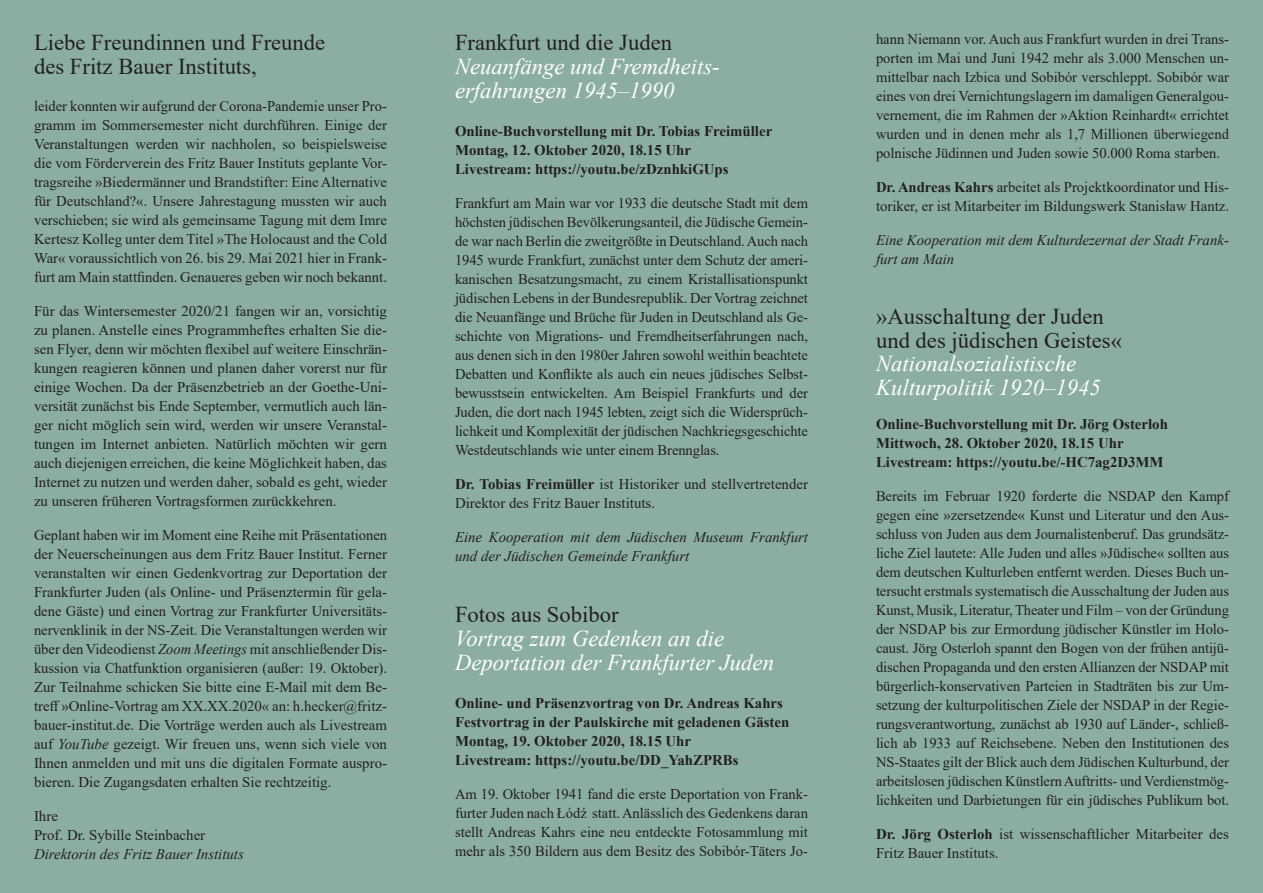
<style>
.page{position:relative;width:1263px;height:893px;background:#8baea1}
.page>*{position:absolute;margin:0;border:0;box-sizing:border-box;transform-origin:0 0}
.Headline_2{font:italic 22.65px/23.7px "Times New Roman";color:#fff}
.Headline_2-2{font:22.65px "Times New Roman";color:#231f20}
.t1{font:14.85px/19px "Times New Roman";color:#231f20;text-align:justify}
.t2{font:700 14.85px "Times New Roman";color:#231f20}
.t3{font:italic 14.85px/19px "Times New Roman";color:#231f20}
.s1{font-style:italic}
.s2{font-weight:700}
</style>
<div class="page">
<p class="Headline_2-2" style="left:34px;top:27px;width:293px">Liebe Freundinnen und Freunde</p>
<p class="Headline_2-2" style="left:34px;top:51px;width:224px">des Fritz Bauer Instituts,</p>
<p class="t1" style="left:34px;top:96px;width:354px">leider konnten wir aufgrund der Corona-Pandemie unser Pro&shy;gramm im Sommersemester nicht durchführen. Einige der Veranstaltungen werden wir nachholen, so beispielsweise die vom Förderverein des Fritz Bauer Instituts geplante Vor&shy;tragsreihe »Biedermänner und Brandstifter: Eine Alternative für Deutschland?«. Unsere Jahrestagung mussten wir auch verschieben; sie wird als gemeinsame Tagung mit dem Imre Kertesz Kolleg unter dem Titel »The Holocaust and the Cold War« voraussichtlich von 26. bis 29. Mai 2021 hier in Frank&shy;furt am Main stattfinden. Genaueres geben wir noch bekannt.</p>
<p class="t1" style="left:34px;top:301px;width:354px">Für das Wintersemester 2020/21 fangen wir an, vorsichtig zu planen. Anstelle eines Programmheftes erhalten Sie die&shy;sen Flyer, denn wir möchten flexibel auf weitere Einschrän&shy;kungen reagieren können und planen daher vorerst nur für einige Wochen. Da der Präsenzbetrieb an der Goethe-Uni&shy;versität zunächst bis Ende September, vermutlich auch län&shy;ger nicht möglich sein wird, werden wir unsere Veranstal&shy;tungen im Internet anbieten. Natürlich möchten wir gern auch diejenigen erreichen, die keine Möglichkeit haben, das Internet zu nutzen und werden daher, sobald es geht, wieder zu unseren früheren Vortragsformen zurückkehren.</p>
<p class="t1" style="left:34px;top:525px;width:355px">Geplant haben wir im Moment eine Reihe mit Präsentationen der Neuerscheinungen aus dem Fritz Bauer Institut. Ferner veranstalten wir einen Gedenkvortrag zur Deportation der Frankfurter Juden (als Online- und Präsenztermin für gela&shy;dene Gäste) und einen Vortrag zur Frankfurter Universitäts&shy;nervenklinik in der NS-Zeit. Die Veranstaltungen werden wir über den Videodienst <span class="s1">Zoom Meetings</span> mit anschließender Dis&shy;kussion via Chatfunktion organisieren (außer: 19. Oktober).<br>Zur Teilnahme schicken Sie bitte eine E-Mail mit dem Be&shy;treff »Online-Vortrag am XX.XX.2020« an: h.hecker@fritz&shy;bauer-institut.de. Die Vorträge werden auch als Livestream auf <span class="s1">YouTube</span> gezeigt. Wir freuen uns, wenn sich viele von Ihnen anmelden und mit uns die digitalen Formate auspro&shy;bieren. Die Zugangsdaten erhalten Sie rechtzeitig.</p>
<p class="t1" style="left:34px;top:806px;width:25px">Ihre</p>
<p class="t1" style="left:34px;top:825px;width:173px">Prof. Dr. Sybille Steinbacher</p>
<p class="t3" style="left:34px;top:844px;width:211px">Direktorin des Fritz Bauer Instituts</p>
<p class="Headline_2-2" style="left:455px;top:27px;width:219px">Frankfurt und die Juden</p>
<p class="Headline_2" style="left:455px;top:54px;width:266px">Neuanfänge und Fremdheits-</p>
<p class="Headline_2" style="left:455px;top:78px;width:221px">erfahrungen 1945–1990</p>
<p class="t2" style="left:455px;top:120px;width:319px">Online-Buchvorstellung mit Dr. Tobias Freimüller</p>
<p class="t2" style="left:455px;top:139px;width:238px">Montag, 12. Oktober 2020, 18.15 Uhr</p>
<p class="t2" style="left:455px;top:158px;width:275px">Livestream: https://youtu.be/zDznhkiGUps</p>
<p class="t1" style="left:455px;top:193px;width:354px">Frankfurt am Main war vor 1933 die deutsche Stadt mit dem höchsten jüdischen Bevölkerungsanteil, die Jüdische Gemein&shy;de war nach Berlin die zweitgrößte in Deutschland. Auch nach 1945 wurde Frankfurt, zunächst unter dem Schutz der ameri&shy;kanischen Besatzungsmacht, zu einem Kristallisationspunkt jüdischen Lebens in der Bundesrepublik. Der Vortrag zeichnet die Neuanfänge und Brüche für Juden in Deutschland als Ge&shy;schichte von Migrations- und Fremdheitserfahrungen nach, aus denen sich in den 1980er Jahren sowohl weithin beachtete Debatten und Konflikte als auch ein neues jüdisches Selbst&shy;bewusstsein entwickelten. Am Beispiel Frankfurts und der Juden, die dort nach 1945 lebten, zeigt sich die Widersprüch&shy;lichkeit und Komplexität der jüdischen Nachkriegsgeschichte Westdeutschlands wie unter einem Brennglas.</p>
<p class="t1" style="left:455px;top:474px;width:354px"><span class="s2">Dr. Tobias Freimüller</span> ist Historiker und stellvertretender<br>Direktor des Fritz Bauer Instituts.</p>
<p class="t3" style="left:455px;top:527px;width:354px">Eine Kooperation mit dem Jüdischen Museum Frankfurt und der Jüdischen Gemeinde Frankfurt</p>
<p class="Headline_2-2" style="left:455px;top:599px;width:165px">Fotos aus Sobibor</p>
<p class="Headline_2" style="left:455px;top:626px;width:271px">Vortrag zum Gedenken an die</p>
<p class="Headline_2" style="left:455px;top:650px;width:320px">Deportation der Frankfurter Juden</p>
<p class="t2" style="left:455px;top:692px;width:329px">Online- und Präsenzvortrag von Dr. Andreas Kahrs</p>
<p class="t2" style="left:455px;top:711px;width:336px">Festvortrag in der Paulskirche mit geladenen Gästen</p>
<p class="t2" style="left:455px;top:730px;width:238px">Montag, 19. Oktober 2020, 18.15 Uhr</p>
<p class="t2" style="left:455px;top:749px;width:285px">Livestream: https://youtu.be/DD_YahZPRBs</p>
<p class="t1" style="left:455px;top:784px;width:354px">Am 19. Oktober 1941 fand die erste Deportation von Frank&shy;furter Juden nach Łódź statt. Anlässlich des Gedenkens daran stellt Andreas Kahrs eine neu entdeckte Fotosammlung mit mehr als 350 Bildern aus dem Besitz des Sobibór-Täters Jo-</p>
<p class="t1" style="left:876px;top:29px;width:354px">hann Niemann vor. Auch aus Frankfurt wurden in drei Trans&shy;porten im Mai und Juni 1942 mehr als 3.000 Menschen un&shy;mittelbar nach Izbica und Sobibór verschleppt. Sobibór war eines von drei Vernichtungslagern im damaligen Generalgou&shy;vernement, die im Rahmen der »Aktion Reinhardt« errichtet wurden und in denen mehr als 1,7 Millionen überwiegend polnische Jüdinnen und Juden sowie 50.000 Roma starben.</p>
<p class="t1" style="left:876px;top:177px;width:354px"><span class="s2">Dr. Andreas Kahrs</span> arbeitet als Projektkoordinator und His&shy;toriker, er ist Mitarbeiter im Bildungswerk Stanisław Hantz.</p>
<p class="t3" style="left:876px;top:230px;width:354px">Eine Kooperation mit dem Kulturdezernat der Stadt Frank&shy;furt am Main</p>
<p class="Headline_2-2" style="left:876px;top:300px;width:229px">»Ausschaltung der Juden</p>
<p class="Headline_2-2" style="left:876px;top:324px;width:247px">und des jüdischen Geistes«</p>
<p class="Headline_2" style="left:876px;top:351px;width:226px">Nationalsozialistische<br>Kulturpolitik 1920–1945</p>
<p class="t2" style="left:876px;top:413px;width:293px">Online-Buchvorstellung mit Dr. Jörg Osterloh</p>
<p class="t2" style="left:876px;top:432px;width:249px">Mittwoch, 28. Oktober 2020, 18.15 Uhr</p>
<p class="t2" style="left:876px;top:451px;width:289px">Livestream: https://youtu.be/-HC7ag2D3MM</p>
<p class="t1" style="left:876px;top:486px;width:354px">Bereits im Februar 1920 forderte die NSDAP den Kampf gegen eine »zersetzende« Kunst und Literatur und den Aus&shy;schluss von Juden aus dem Journalistenberuf. Das grundsätz&shy;liche Ziel lautete: Alle Juden und alles »Jüdische« sollten aus dem deutschen Kulturleben entfernt werden. Dieses Buch un&shy;tersucht erstmals systematisch die Ausschaltung der Juden aus Kunst, Musik, Literatur, Theater und Film – von der Gründung der NSDAP bis zur Ermordung jüdischer Künstler im Holo&shy;caust. Jörg Osterloh spannt den Bogen von der frühen antijü&shy;dischen Propaganda und den ersten Allianzen der NSDAP mit bürgerlich-konservativen Parteien in Stadträten bis zur Um&shy;setzung der kulturpolitischen Ziele der NSDAP in der Regie&shy;rungsverantwortung, zunächst ab 1930 auf Länder-, schließ&shy;lich ab 1933 auf Reichsebene. Neben den Institutionen des NS-Staates gilt der Blick auch dem Jüdischen Kulturbund, der arbeitslosen jüdischen Künstlern Auftritts- und Verdienstmög&shy;lichkeiten und Darbietungen für ein jüdisches Publikum bot.</p>
<p class="t1" style="left:876px;top:824px;width:354px"><span class="s2">Dr. Jörg Osterloh</span> ist wissenschaftlicher Mitarbeiter des<br>Fritz Bauer Instituts.</p>
</div>
